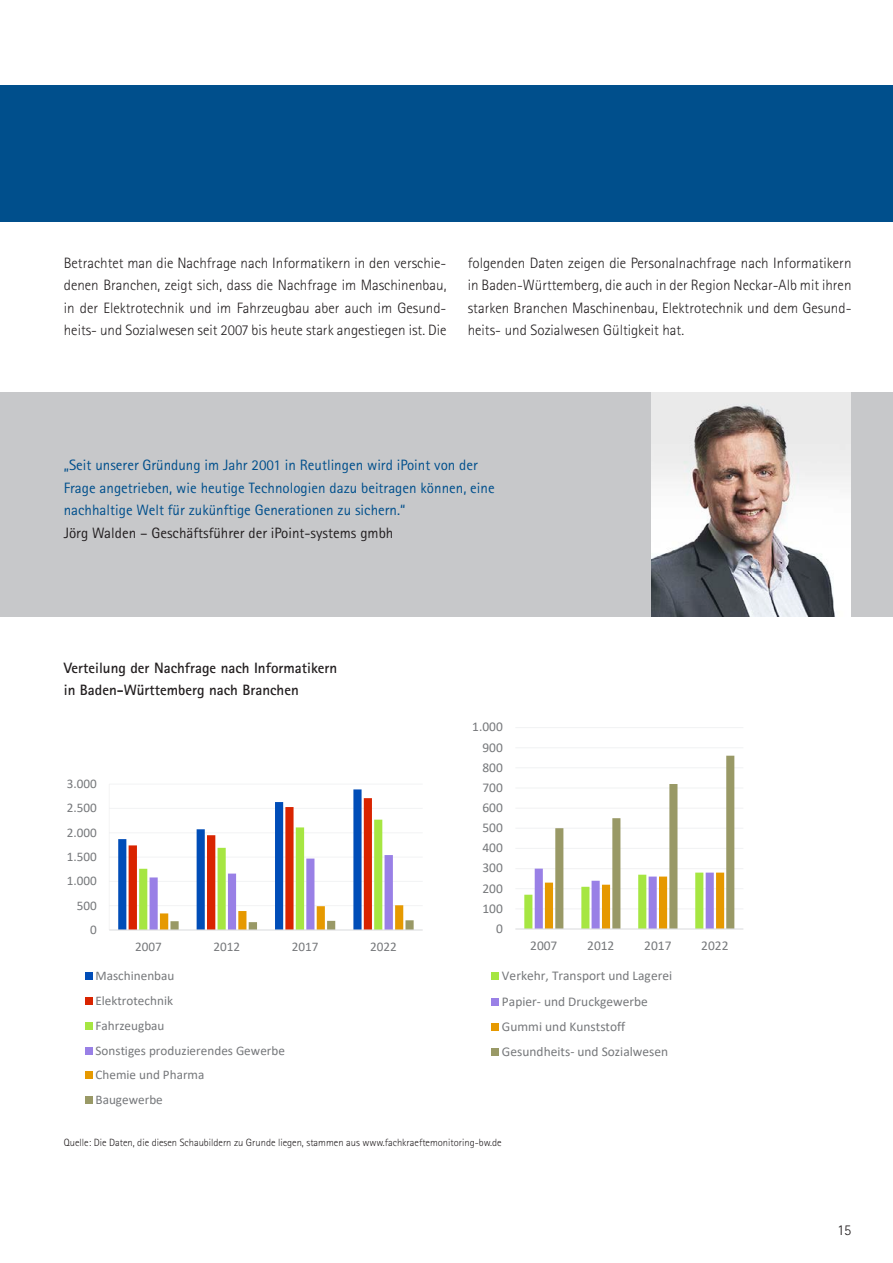
<style>
.page{position:relative;width:893px;height:1263px;background:#fff}
.page>*{position:absolute;margin:0;border:0;box-sizing:border-box;transform-origin:0 0}
.Fließtext{font:300 15px/22.5px "Rotis Sans Serif";color:#231f20;text-align:justify}
.Fließtext-2{font:15px/22.5px "Rotis Sans Serif";color:#004f8c}
.Fließtext-3{font:700 15px/22.5px "Rotis Sans Serif";color:#231f20}
.Fließtext-4{font:15px "Rotis Sans Serif";color:#231f20}
.t1{font:13.35px/25.2px "Calibri";color:#76787b}
.t2{font:13.2px/24.8px "Calibri";color:#76787b}
.Quellenangabe{font:300 10.5px "Rotis Sans Serif";color:#231f20}
</style>
<div class="page">
<div style="left:0;top:85px;width:893px;height:136px;background:#004f8c"></div>
<hr style="left:109px;top:905px;width:314px;height:1px;background:#f2f3f4">
<hr style="left:109px;top:881px;width:314px;height:1px;background:#f2f3f4">
<hr style="left:109px;top:857px;width:314px;height:1px;background:#f2f3f4">
<hr style="left:109px;top:832px;width:314px;height:1px;background:#f2f3f4">
<hr style="left:109px;top:808px;width:314px;height:1px;background:#f2f3f4">
<hr style="left:109px;top:784px;width:314px;height:1px;background:#f2f3f4">
<svg style="left:118px;top:789px;width:296px;height:140px"></svg>
<hr style="left:109px;top:784px;width:1px;height:146px;background:#f7f7f7">
<hr style="left:109px;top:929px;width:314px;height:1px;background:#dcdddf">
<div style="left:85px;top:973px;width:7px;height:7px;background:#004db8"></div>
<div style="left:85px;top:997px;width:7px;height:8px;background:#d92400"></div>
<div style="left:85px;top:1022px;width:7px;height:7px;background:#a6e642"></div>
<div style="left:85px;top:1047px;width:7px;height:7px;background:#9980e6"></div>
<div style="left:85px;top:1072px;width:7px;height:7px;background:#e69900"></div>
<div style="left:85px;top:1096px;width:7px;height:8px;background:#996"></div>
<hr style="left:515px;top:908px;width:228px;height:1px;background:#f2f3f4">
<hr style="left:515px;top:888px;width:228px;height:1px;background:#f2f3f4">
<hr style="left:515px;top:868px;width:228px;height:1px;background:#f2f3f4">
<hr style="left:515px;top:848px;width:228px;height:1px;background:#f2f3f4">
<hr style="left:515px;top:828px;width:228px;height:1px;background:#f2f3f4">
<hr style="left:515px;top:808px;width:228px;height:1px;background:#f2f3f4">
<hr style="left:515px;top:787px;width:228px;height:1px;background:#f2f3f4">
<hr style="left:515px;top:767px;width:228px;height:1px;background:#f2f3f4">
<hr style="left:515px;top:747px;width:228px;height:1px;background:#f2f3f4">
<hr style="left:515px;top:727px;width:228px;height:1px;background:#f2f3f4">
<svg style="left:524px;top:756px;width:210px;height:172px"></svg>
<hr style="left:515px;top:928px;width:228px;height:1px;background:#dcdddf">
<div style="left:491px;top:972px;width:8px;height:8px;background:#a6e642"></div>
<div style="left:491px;top:998px;width:8px;height:7px;background:#9980e6"></div>
<div style="left:491px;top:1023px;width:8px;height:7px;background:#e69900"></div>
<div style="left:491px;top:1048px;width:8px;height:8px;background:#996"></div>
<div style="left:0;top:392px;width:893px;height:224px;background:#c7c8ca"></div>
<img style="left:652px;top:392px;width:198px;height:224px">
<p class="Fließtext" style="left:64px;top:251px;width:384px">Betrachtet man die Nachfrage nach Informatikern in den verschie&shy;denen Branchen, zeigt sich, dass die Nachfrage im Maschinenbau, in der Elektrotechnik und im Fahrzeugbau aber auch im Gesund&shy;heits- und Sozialwesen seit 2007 bis heute stark angestiegen ist. Die</p>
<p class="Fließtext" style="left:468px;top:251px;width:385px">folgenden Daten zeigen die Personalnachfrage nach Informatikern in Baden-Württemberg, die auch in der Region Neckar-Alb mit ihren starken Branchen Maschinenbau, Elektrotechnik und dem Gesund&shy;heits- und Sozialwesen Gültigkeit hat.</p>
<p class="Fließtext-2" style="left:64px;top:454px;width:432px">„Seit unserer Gründung im Jahr 2001 in Reutlingen wird iPoint von der<br>Frage angetrieben, wie heutige Technologien dazu beitragen können, eine nachhaltige Welt für zukünftige Generationen zu sichern.“</p>
<p class="Fließtext-4" style="left:64px;top:524px;width:331px">Jörg Walden – Geschäftsführer der iPoint-systems gmbh</p>
<p class="Fließtext-3" style="left:64px;top:656px;width:275px">Verteilung der Nachfrage nach Informatikern in Baden-Württemberg nach Branchen</p>
<p class="t2" style="left:67px;top:771px;width:32px">3.000</p>
<p class="t2" style="left:67px;top:795px;width:32px">2.500</p>
<p class="t2" style="left:67px;top:819px;width:32px">2.000</p>
<p class="t2" style="left:67px;top:844px;width:32px">1.500</p>
<p class="t2" style="left:67px;top:868px;width:32px">1.000</p>
<p class="t2" style="left:77px;top:892px;width:22px">500</p>
<p class="t2" style="left:90px;top:917px;width:8px">0</p>
<p class="t2" style="left:135px;top:934px;width:28px">2007</p>
<p class="t2" style="left:213px;top:934px;width:28px">2012</p>
<p class="t2" style="left:292px;top:934px;width:28px">2017</p>
<p class="t2" style="left:370px;top:934px;width:28px">2022</p>
<p class="t2" style="left:95px;top:963px;width:191px">Maschinenbau<br>Elektrotechnik<br>Fahrzeugbau<br>Sonstiges produzierendes Gewerbe<br>Chemie und Pharma<br>Baugewerbe</p>
<p class="t1" style="left:472px;top:714px;width:32px">1.000</p>
<p class="t1" style="left:482px;top:734px;width:22px">900</p>
<p class="t1" style="left:482px;top:754px;width:22px">800</p>
<p class="t1" style="left:482px;top:774px;width:22px">700</p>
<p class="t1" style="left:482px;top:795px;width:22px">600</p>
<p class="t1" style="left:482px;top:815px;width:22px">500</p>
<p class="t1" style="left:482px;top:835px;width:22px">400</p>
<p class="t1" style="left:482px;top:855px;width:22px">300</p>
<p class="t1" style="left:482px;top:875px;width:22px">200</p>
<p class="t1" style="left:482px;top:895px;width:22px">100</p>
<p class="t1" style="left:496px;top:915px;width:8px">0</p>
<p class="t1" style="left:530px;top:933px;width:29px">2007</p>
<p class="t1" style="left:587px;top:933px;width:29px">2012</p>
<p class="t1" style="left:644px;top:933px;width:29px">2017</p>
<p class="t1" style="left:701px;top:933px;width:29px">2022</p>
<p class="t1" style="left:502px;top:963px;width:172px">Verkehr, Transport und Lagerei<br>Papier- und Druckgewerbe<br>Gummi und Kunststoff<br>Gesundheits- und Sozialwesen</p>
<p class="Quellenangabe" style="left:64px;top:1137px;width:439px">Quelle: Die Daten, die diesen Schaubildern zu Grunde liegen, stammen aus www.fachkraeftemonitoring-bw.de</p>
<p class="Fließtext" style="left:837px;top:1219px;width:16px">15</p>
</div>
